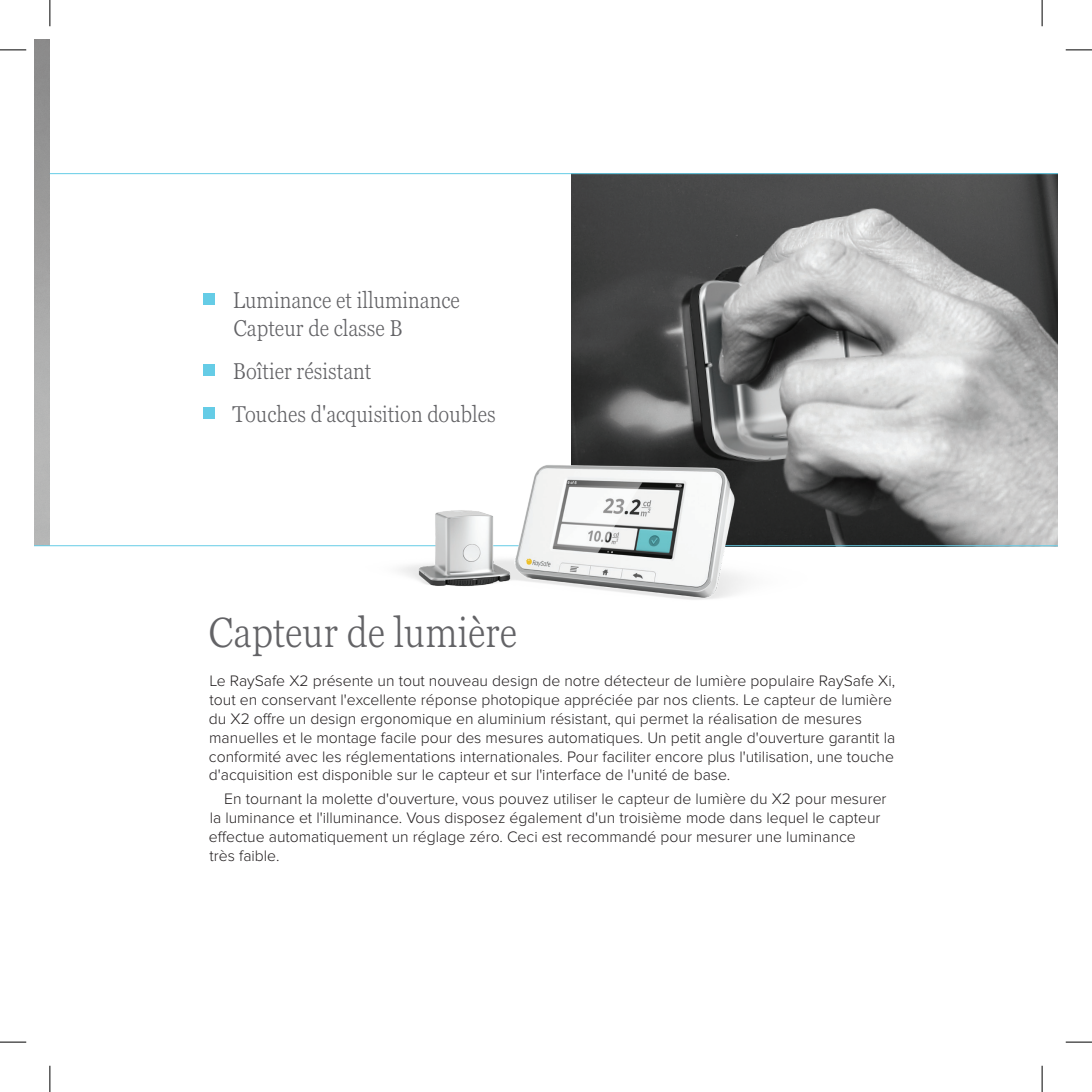
<style>
.page{position:relative;width:1092px;height:1092px;background:#fff}
.page>*{position:absolute;margin:0;border:0;box-sizing:border-box;transform-origin:0 0}
.t1{font:300 condensed 42px "Georgia Pro";color:#636366}
.t2{font:300 condensed 22.75px/28px "Georgia Pro";color:#636366}
.t3{font:300 15.75px/18.9px "Proxima Nova";color:#231f20}
.s1{font-size:52.5px;color:#65cce6}
</style>
<div class="page">
<img style="left:571px;top:174px;width:486px;height:371px">
<hr style="left:50px;top:173px;width:1007px;height:1px;background:#65cce6">
<hr style="left:35px;top:545px;width:1022px;height:1px;background:#65cce6">
<img style="left:35px;top:276px;width:105px;height:271px">
<img style="left:357px;top:395px;width:492px;height:205px">
<svg style="left:0;top:50px;width:26px;height:1px"></svg>
<svg style="left:1066px;top:50px;width:26px;height:1px"></svg>
<svg style="left:0;top:1042px;width:26px;height:1px"></svg>
<svg style="left:1066px;top:1042px;width:26px;height:1px"></svg>
<svg style="left:50px;top:0;width:1px;height:26px"></svg>
<svg style="left:50px;top:1066px;width:1px;height:26px"></svg>
<svg style="left:1042px;top:0;width:1px;height:26px"></svg>
<svg style="left:1042px;top:1066px;width:1px;height:26px"></svg>
<h2 class="t2" style="left:233px;top:286px;width:228px;text-indent:-34px"><span class="s1">▪</span> Luminance et illuminance<br>Capteur de classe B</h2>
<h2 class="t2" style="left:199px;top:357px;width:174px"><span class="s1">▪</span> Boîtier résistant</h2>
<h2 class="t2" style="left:199px;top:400px;width:298px"><span class="s1">▪</span> Touches d'acquisition doubles</h2>
<h1 class="t1" style="left:209px;top:605px;width:310px">Capteur de lumière</h1>
<p class="t3" style="left:209px;top:671px;width:688px">Le RaySafe X2 présente un tout nouveau design de notre détecteur de lumière populaire RaySafe Xi, tout en conservant l'excellente réponse photopique appréciée par nos clients. Le capteur de lumière du X2 offre un design ergonomique en aluminium résistant, qui permet la réalisation de mesures manuelles et le montage facile pour des mesures automatiques. Un petit angle d'ouverture garantit la conformité avec les réglementations internationales. Pour faciliter encore plus l'utilisation, une touche d'acquisition est disponible sur le capteur et sur l'interface de l'unité de base.</p>
<p class="t3" style="left:209px;top:790px;width:679px;text-indent:15px">En tournant la molette d'ouverture, vous pouvez utiliser le capteur de lumière du X2 pour mesurer la luminance et l'illuminance. Vous disposez également d'un troisième mode dans lequel le capteur effectue automatiquement un réglage zéro. Ceci est recommandé pour mesurer une luminance<br>très faible.</p>
</div>
